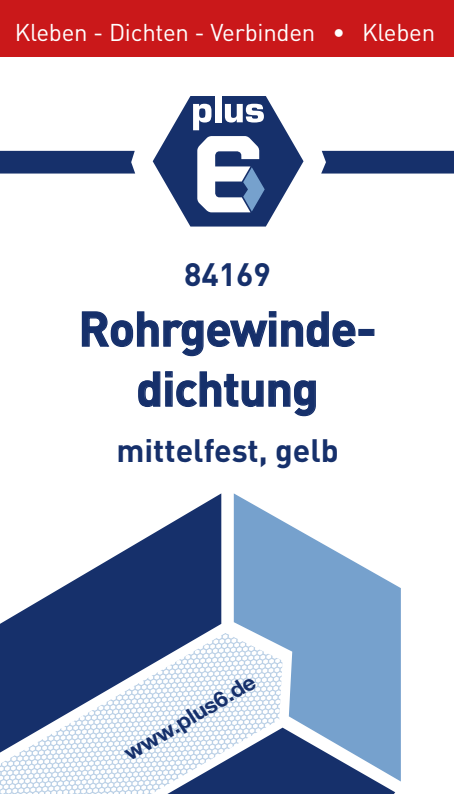
<style>
.page{position:relative;width:454px;height:794px;background:#fff}
.page>*{position:absolute;margin:0;border:0;box-sizing:border-box;transform-origin:0 0}
.t1{font:700 48px/60px "DIN Pro";letter-spacing:-.02em;color:#16306b;text-align:center}
.t2{font:700 32px "DIN Pro";color:#16306b}
.t3{font:24px "DIN Pro";letter-spacing:-.01em;color:#fff}
.t4{font:700 22px "Helvetica Neue";color:#16306b}
</style>
<div class="page">
<div style="left:0;top:0;width:454px;height:57px;background:#ca181a"></div>
<div style="left:0;top:151px;width:135px;height:22px;background:#16306b"></div>
<div style="left:321px;top:151px;width:133px;height:22px;background:#16306b"></div>
<svg style="left:153px;top:96px;width:150px;height:130px;fill:#16306b"></svg>
<svg style="left:197px;top:136px;width:67px;height:76px"></svg>
<svg style="left:193px;top:104px;width:18px;height:26px"></svg>
<div style="left:215px;top:96px;width:6px;height:26px;background:#fff"></div>
<svg style="left:225px;top:104px;width:39px;height:18px"></svg>
<svg style="left:0;top:633px;width:233px;height:161px"></svg>
<svg style="left:233px;top:493px;width:168px;height:289px;fill:#76a1cd"></svg>
<svg style="left:0;top:493px;width:221px;height:259px;fill:#16306b"></svg>
<svg style="left:167px;top:727px;width:228px;height:67px"></svg>
<svg style="left:81px;top:311px;width:187px;height:46px"></svg>
<div style="left:269px;top:320px;width:7px;height:27px;border:1px solid #16306b"></div>
<div style="left:269px;top:311px;width:7px;height:6px;border:1px solid #16306b"></div>
<svg style="left:281px;top:311px;width:75px;height:36px"></svg>
<div style="left:358px;top:329px;width:16px;height:7px;border:1px solid #16306b"></div>
<svg style="left:138px;top:371px;width:23px;height:37px"></svg>
<div style="left:165px;top:380px;width:7px;height:27px;border:1px solid #16306b"></div>
<div style="left:165px;top:371px;width:8px;height:6px;border:1px solid #16306b"></div>
<svg style="left:176px;top:371px;width:140px;height:46px"></svg>
<p class="t3" style="left:15px;top:16px;width:421px">Kleben - Dichten - Verbinden • Kleben</p>
<h2 class="t2" style="left:184px;top:253px;width:88px">84169</h2>
<h1 class="t1" style="left:78px;top:297px;width:299px">Rohrgewinde&shy;dichtung</h1>
<h2 class="t2" style="left:116px;top:429px;width:224px">mittelfest, gelb</h2>
<p class="t4" style="left:119px;top:742px;width:150px;rotate:-30deg">www.plus6.de</p>
</div>
